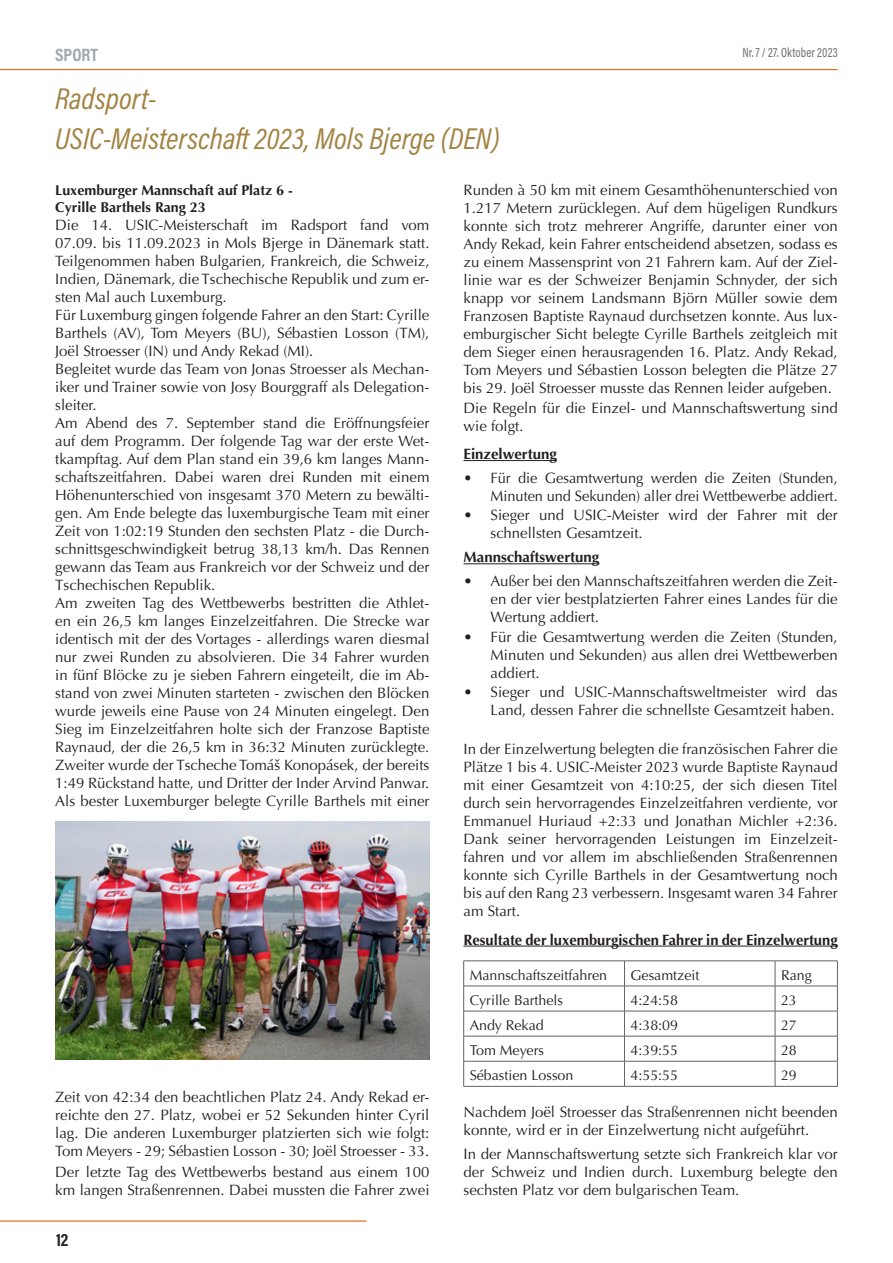
<style>
.page{position:relative;width:893px;height:1263px;background:#fff}
.page>*{position:absolute;margin:0;border:0;box-sizing:border-box;transform-origin:0 0}
.t1{font:italic 30.3px/40.5px "Acumin Pro Cond";color:#a28342}
.t2{font:700 18px "Acumin Pro Cond";letter-spacing:.005em;color:#9ea8b0}
.t3{font:700 18px "Acumin Pro Cond";color:#231f20}
.t4{font:15px/18px "Optima";color:#231f20;text-align:justify}
.t5{font:700 15px "Optima";color:#231f20}
.t6{font:14.25px "Optima";color:#231f20}
.t7{font:700 14.25px/17.1px "Optima";color:#231f20}
.t8{font:500 13.5px "Acumin Pro Cond";letter-spacing:.01em;color:#76787b;scale:.9 1}
</style>
<div class="page">
<hr style="left:0;top:1220px;width:366px;height:2px;background:#e86a1f">
<hr style="left:0;top:69px;width:838px;height:1px;background:#e86a1f">
<img style="left:55px;top:822px;width:374px;height:238px">
<hr style="left:463px;top:460px;width:94px;height:1px;background:#231f20">
<hr style="left:463px;top:563px;width:136px;height:1px;background:#231f20">
<hr style="left:463px;top:946px;width:375px;height:1px;background:#231f20">
<hr style="left:463px;top:960px;width:161px;height:1px;background:#636366">
<hr style="left:624px;top:960px;width:151px;height:1px;background:#636366">
<hr style="left:775px;top:960px;width:63px;height:1px;background:#636366">
<hr style="left:463px;top:986px;width:161px;height:1px;background:#636366">
<hr style="left:624px;top:986px;width:151px;height:1px;background:#636366">
<hr style="left:775px;top:986px;width:63px;height:1px;background:#636366">
<hr style="left:463px;top:1011px;width:161px;height:1px;background:#636366">
<hr style="left:624px;top:1011px;width:151px;height:1px;background:#636366">
<hr style="left:775px;top:1011px;width:63px;height:1px;background:#636366">
<hr style="left:463px;top:1036px;width:161px;height:1px;background:#636366">
<hr style="left:624px;top:1036px;width:151px;height:1px;background:#636366">
<hr style="left:775px;top:1036px;width:63px;height:1px;background:#636366">
<hr style="left:463px;top:1061px;width:161px;height:1px;background:#636366">
<svg style="left:463px;top:961px;width:1px;height:125px"></svg>
<hr style="left:624px;top:1061px;width:151px;height:1px;background:#636366">
<svg style="left:624px;top:961px;width:1px;height:125px"></svg>
<hr style="left:775px;top:1061px;width:63px;height:1px;background:#636366">
<svg style="left:775px;top:961px;width:1px;height:125px"></svg>
<svg style="left:837px;top:961px;width:1px;height:125px"></svg>
<hr style="left:463px;top:1086px;width:161px;height:1px;background:#636366">
<hr style="left:624px;top:1086px;width:151px;height:1px;background:#636366">
<hr style="left:775px;top:1086px;width:63px;height:1px;background:#636366">
<p class="t2" style="left:55px;top:43px;width:44px">SPORT</p>
<h1 class="t1" style="left:55px;top:77px;width:446px">Radsport-<br>USIC-Meisterschaft 2023, Mols Bjerge (DEN)</h1>
<p class="t8" style="left:742px;top:44px;width:107px">Nr.7 / 27. Oktober 2023</p>
<p class="t7" style="left:55px;top:181px;width:239px">Luxemburger Mannschaft auf Platz 6 -<br>Cyrille Barthels Rang 23</p>
<p class="t4" style="left:55px;top:216px;width:376px;text-align:left">Die 14. USIC-Meisterschaft im Radsport fand vom 07.09. bis 11.09.2023 in Mols Bjerge in Dänemark statt.<br>Teilgenommen haben Bulgarien, Frankreich, die Schweiz, Indien, Dänemark, die Tschechische Republik und zum er&shy;sten Mal auch Luxemburg.<br>Für Luxemburg gingen folgende Fahrer an den Start: Cyrille Barthels (AV), Tom Meyers (BU), Sébastien Losson (TM), Joël Stroesser (IN) und Andy Rekad (MI).<br>Begleitet wurde das Team von Jonas Stroesser als Mechan&shy;iker und Trainer sowie von Josy Bourggraff als Delegation&shy;sleiter.<br>Am Abend des 7. September stand die Eröffnungsfeier auf dem Programm. Der folgende Tag war der erste Wet&shy;tkampftag. Auf dem Plan stand ein 39,6 km langes Mann&shy;schaftszeitfahren. Dabei waren drei Runden mit einem Höhenunterschied von insgesamt 370 Metern zu bewälti&shy;gen. Am Ende belegte das luxemburgische Team mit einer Zeit von 1:02:19 Stunden den sechsten Platz - die Durch&shy;schnittsgeschwindigkeit betrug 38,13 km/h. Das Rennen gewann das Team aus Frankreich vor der Schweiz und der Tschechischen Republik.<br>Am zweiten Tag des Wettbewerbs bestritten die Athlet&shy;en ein 26,5 km langes Einzelzeitfahren. Die Strecke war identisch mit der des Vortages - allerdings waren diesmal nur zwei Runden zu absolvieren. Die 34 Fahrer wurden in fünf Blöcke zu je sieben Fahrern eingeteilt, die im Ab&shy;stand von zwei Minuten starteten - zwischen den Blöcken wurde jeweils eine Pause von 24 Minuten eingelegt. Den Sieg im Einzelzeitfahren holte sich der Franzose Baptiste Raynaud, der die 26,5 km in 36:32 Minuten zurücklegte.<br>Zweiter wurde der Tscheche Tomáš Konopásek, der bereits 1:49 Rückstand hatte, und Dritter der Inder Arvind Panwar.<br>Als bester Luxemburger belegte Cyrille Barthels mit einer</p>
<p class="t4" style="left:55px;top:1088px;width:376px">Zeit von 42:34 den beachtlichen Platz 24. Andy Rekad er&shy;reichte den 27. Platz, wobei er 52 Sekunden hinter Cyril lag. Die anderen Luxemburger platzierten sich wie folgt:<br>Tom Meyers - 29; Sébastien Losson - 30; Joël Stroesser - 33.</p>
<p class="t4" style="left:55px;top:1163px;width:376px">Der letzte Tag des Wettbewerbs bestand aus einem 100 km langen Straßenrennen. Dabei mussten die Fahrer zwei</p>
<p class="t3" style="left:56px;top:1228px;width:14px">12</p>
<p class="t4" style="left:463px;top:181px;width:376px">Runden à 50 km mit einem Gesamthöhenunterschied von 1.217 Metern zurücklegen. Auf dem hügeligen Rundkurs konnte sich trotz mehrerer Angriffe, darunter einer von Andy Rekad, kein Fahrer entscheidend absetzen, sodass es zu einem Massensprint von 21 Fahrern kam. Auf der Ziel&shy;linie war es der Schweizer Benjamin Schnyder, der sich knapp vor seinem Landsmann Björn Müller sowie dem Franzosen Baptiste Raynaud durchsetzen konnte. Aus lux&shy;emburgischer Sicht belegte Cyrille Barthels zeitgleich mit dem Sieger einen herausragenden 16. Platz. Andy Rekad, Tom Meyers und Sébastien Losson belegten die Plätze 27 bis 29. Joël Stroesser musste das Rennen leider aufgeben.</p>
<p class="t4" style="left:463px;top:399px;width:376px">Die Regeln für die Einzel- und Mannschaftswertung sind wie folgt.</p>
<p class="t5" style="left:463px;top:445px;width:95px">Einzelwertung</p>
<p class="t4" style="left:463px;top:469px;width:376px;text-align:right">• Für die Gesamtwertung werden die Zeiten (Stunden,<br>Minuten und Sekunden) aller drei Wettbewerbe addiert.</p>
<p class="t4" style="left:490px;top:507px;width:349px;text-indent:-27px">• Sieger und USIC-Meister wird der Fahrer mit der schnellsten Gesamtzeit.</p>
<p class="t5" style="left:463px;top:548px;width:137px">Mannschaftswertung</p>
<p class="t4" style="left:490px;top:572px;width:349px;text-indent:-27px">• Außer bei den Mannschaftszeitfahren werden die Zeit&shy;en der vier bestplatzierten Fahrer eines Landes für die Wertung addiert.</p>
<p class="t4" style="left:490px;top:628px;width:349px;text-indent:-27px">• Für die Gesamtwertung werden die Zeiten (Stunden, Minuten und Sekunden) aus allen drei Wettbewerben addiert.</p>
<p class="t4" style="left:463px;top:683px;width:376px;text-align:right">• Sieger und USIC-Mannschaftsweltmeister wird das<br>Land, dessen Fahrer die schnellste Gesamtzeit haben.</p>
<p class="t4" style="left:463px;top:740px;width:376px">In der Einzelwertung belegten die französischen Fahrer die Plätze 1 bis 4. USIC-Meister 2023 wurde Baptiste Raynaud mit einer Gesamtzeit von 4:10:25, der sich diesen Titel durch sein hervorragendes Einzelzeitfahren verdiente, vor Emmanuel Huriaud +2:33 und Jonathan Michler +2:36.<br>Dank seiner hervorragenden Leistungen im Einzelzeit&shy;fahren und vor allem im abschließenden Straßenrennen konnte sich Cyrille Barthels in der Gesamtwertung noch bis auf den Rang 23 verbessern. Insgesamt waren 34 Fahrer am Start.</p>
<p class="t5" style="left:463px;top:931px;width:376px">Resultate der luxemburgischen Fahrer in der Einzelwertung</p>
<p class="t6" style="left:470px;top:967px;width:139px">Mannschaftszeitfahren</p>
<p class="t6" style="left:630px;top:967px;width:70px">Gesamtzeit</p>
<p class="t6" style="left:781px;top:967px;width:32px">Rang</p>
<p class="t6" style="left:470px;top:992px;width:95px">Cyrille Barthels</p>
<p class="t6" style="left:630px;top:992px;width:49px">4:24:58</p>
<p class="t6" style="left:781px;top:992px;width:17px">23</p>
<p class="t6" style="left:470px;top:1017px;width:76px">Andy Rekad</p>
<p class="t6" style="left:630px;top:1017px;width:49px">4:38:09</p>
<p class="t6" style="left:781px;top:1017px;width:17px">27</p>
<p class="t6" style="left:470px;top:1042px;width:76px">Tom Meyers</p>
<p class="t6" style="left:630px;top:1042px;width:49px">4:39:55</p>
<p class="t6" style="left:781px;top:1042px;width:17px">28</p>
<p class="t6" style="left:470px;top:1067px;width:105px">Sébastien Losson</p>
<p class="t6" style="left:630px;top:1067px;width:49px">4:55:55</p>
<p class="t6" style="left:781px;top:1067px;width:17px">29</p>
<p class="t4" style="left:463px;top:1103px;width:376px">Nachdem Joël Stroesser das Straßenrennen nicht beenden konnte, wird er in der Einzelwertung nicht aufgeführt.</p>
<p class="t4" style="left:463px;top:1145px;width:376px">In der Mannschaftswertung setzte sich Frankreich klar vor der Schweiz und Indien durch. Luxemburg belegte den sechsten Platz vor dem bulgarischen Team.</p>
</div>
